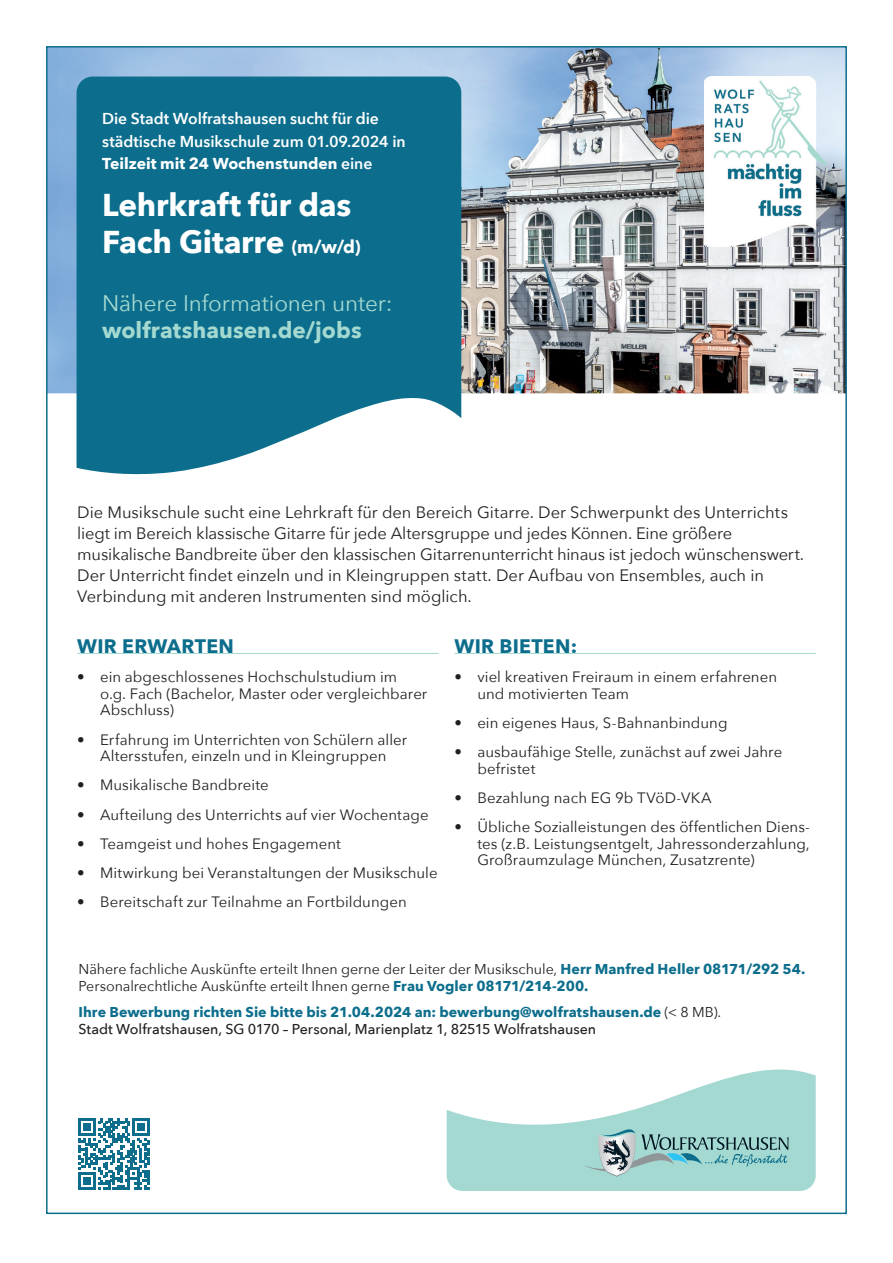
<style>
.page{position:relative;width:893px;height:1263px;background:#fff}
.page>*{position:absolute;margin:0;border:0;box-sizing:border-box;transform-origin:0 0}
.t1{font:700 31.5px/37.8px "Avenir Next";letter-spacing:-.005em;color:#fff}
.t2{font:22.5px "Avenir Next";letter-spacing:-.005em;color:#a4d9d2}
.t3{font:700 22.5px "Avenir Next";color:#a4d9d2}
.t4{font:700 19.5px "Avenir Next";letter-spacing:.015em;color:#0c6e8c}
.t5{font:16.5px/21px "Avenir Next";letter-spacing:-.005em;color:#231f20}
.t6{font:600 15.75px/22.5px "Avenir Next";color:#fff}
.t7{font:15px/16.5px "Avenir Next";letter-spacing:.005em;color:#231f20}
.t8{font:14.25px/17.1px "Avenir Next";letter-spacing:-.005em;color:#231f20}
.t9{font:700 14.25px/17.1px "Avenir Next";letter-spacing:.005em;color:#0c6e8c}
.s1{font-weight:700}
.s2{font-size:18px}
.s3{font-weight:700;color:#0c6e8c}
.s4{font-weight:400;color:#231f20}
.s5{font-weight:500;color:#231f20}
</style>
<div class="page">
<img style="left:49px;top:49px;width:795px;height:344px">
<svg style="left:447px;top:1069px;width:369px;height:122px"></svg>
<hr style="left:77px;top:653px;width:361px;height:1px;background:#a4d9d2">
<hr style="left:455px;top:653px;width:361px;height:1px;background:#a4d9d2">
<img style="left:704px;top:77px;width:123px;height:169px">
<svg style="left:77px;top:77px;width:384px;height:398px;background:#207a95"></svg>
<svg style="left:78px;top:1118px;width:71px;height:71px"></svg>
<p class="t6" style="left:102px;top:107px;width:305px">Die Stadt Wolfratshausen sucht für die städtische Musikschule zum 01.09.2024 in<br><span class="s1">Teilzeit mit 24 Wochenstunden</span> eine</p>
<h1 class="t1" style="left:102px;top:185px;width:260px">Lehrkraft für das<br>Fach Gitarre <span class="s2">(m/w/d)</span></h1>
<h2 class="t2" style="left:102px;top:284px;width:292px">Nähere Informationen unter:</h2>
<h2 class="t3" style="left:102px;top:311px;width:261px">wolfratshausen.de/jobs</h2>
<p class="t5" style="left:77px;top:501px;width:728px">Die Musikschule sucht eine Lehrkraft für den Bereich Gitarre. Der Schwerpunkt des Unterrichts liegt im Bereich klassische Gitarre für jede Altersgruppe und jedes Können. Eine größere musikalische Bandbreite über den klassischen Gitarrenunterricht hinaus ist jedoch wünschenswert.<br>Der Unterricht findet einzeln und in Kleingruppen statt. Der Aufbau von Ensembles, auch in Verbindung mit anderen Instrumenten sind möglich.</p>
<h3 class="t4" style="left:77px;top:629px;width:158px">WIR ERWARTEN</h3>
<p class="t7" style="left:100px;top:668px;width:329px;text-indent:-23px">• ein abgeschlossenes Hochschulstudium im<br>o.g. Fach (Bachelor, Master oder vergleichbarer<br>Abschluss)</p>
<p class="t7" style="left:77px;top:730px;width:331px;text-align:center">• Erfahrung im Unterrichten von Schülern aller<br>Altersstufen, einzeln und in Kleingruppen</p>
<p class="t7" style="left:77px;top:776px;width:193px">• Musikalische Bandbreite</p>
<p class="t7" style="left:77px;top:805px;width:353px">• Aufteilung des Unterrichts auf vier Wochentage</p>
<p class="t7" style="left:77px;top:835px;width:265px">• Teamgeist und hohes Engagement</p>
<p class="t7" style="left:77px;top:864px;width:362px">• Mitwirkung bei Veranstaltungen der Musikschule</p>
<p class="t7" style="left:77px;top:893px;width:331px">• Bereitschaft zur Teilnahme an Fortbildungen</p>
<h3 class="t4" style="left:455px;top:629px;width:124px">WIR BIETEN:</h3>
<p class="t7" style="left:477px;top:668px;width:301px;text-indent:-23px">• viel kreativen Freiraum in einem erfahrenen und motivierten Team</p>
<p class="t7" style="left:455px;top:714px;width:274px">• ein eigenes Haus, S-Bahnanbindung</p>
<p class="t7" style="left:477px;top:743px;width:306px;text-indent:-23px">• ausbaufähige Stelle, zunächst auf zwei Jahre befristet</p>
<p class="t7" style="left:455px;top:789px;width:259px">• Bezahlung nach EG 9b TVöD-VKA</p>
<p class="t7" style="left:477px;top:818px;width:334px;text-align:justify;text-indent:-23px">• Übliche Sozialleistungen des öffentlichen Diens&shy;tes (z.B. Leistungsentgelt, Jahressonderzahlung, Großraumzulage München, Zusatzrente)</p>
<p class="t8" style="left:79px;top:960px;width:728px">Nähere fachliche Auskünfte erteilt Ihnen gerne der Leiter der Musikschule, <span class="s3">Herr Manfred Heller 08171/292 54.<br></span>Personalrechtliche Auskünfte erteilt Ihnen gerne <span class="s3">Frau Vogler 08171/214-200.</span></p>
<p class="t9" style="left:79px;top:1003px;width:644px">Ihre Bewerbung richten Sie bitte bis 21.04.2024 an: bewerbung@wolfratshausen.de <span class="s4">(&lt; 8 MB).<br></span><span class="s5">Stadt Wolfratshausen, SG 0170 – Personal, Marienplatz 1, 82515 Wolfratshausen</span></p>
</div>
